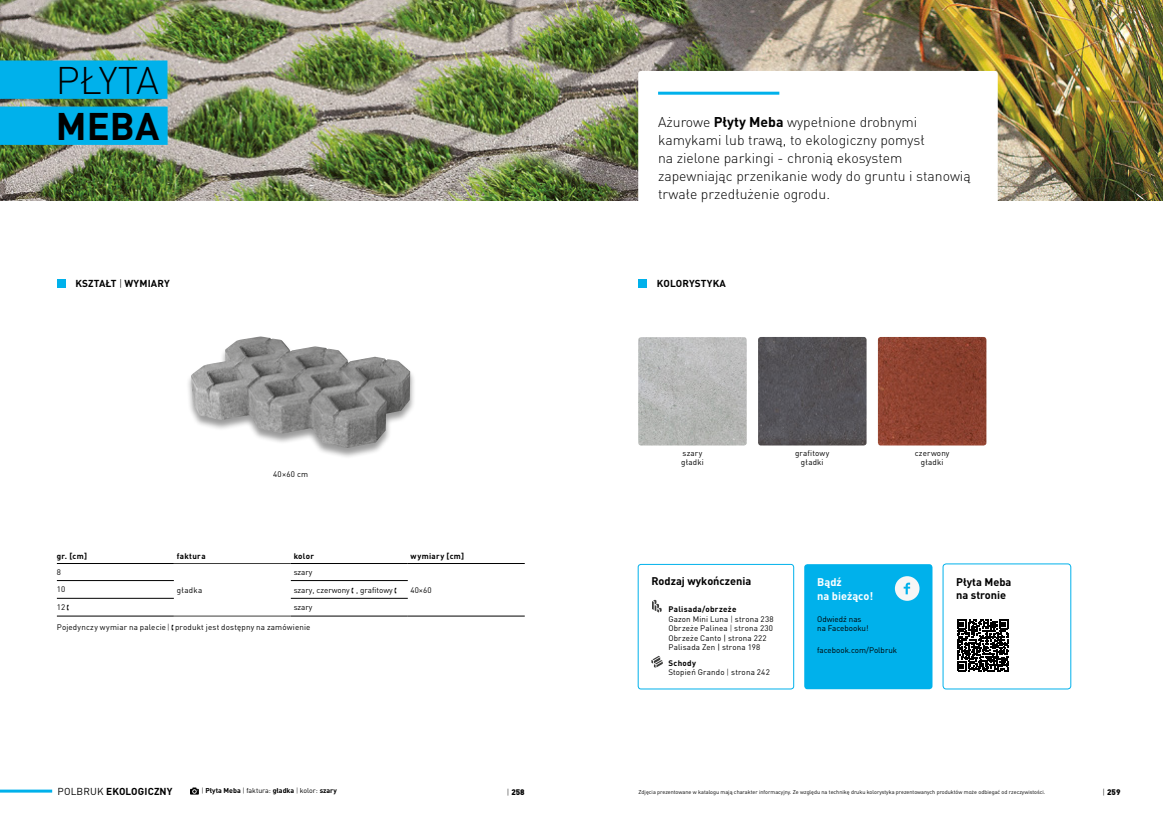
<style>
.page{position:relative;width:1163px;height:823px;background:#fff}
.page>*{position:absolute;margin:0;border:0;box-sizing:border-box;transform-origin:0 0}
.t1{font:300 38px "DINCE";letter-spacing:-.025em;color:#000}
.t2{font:700 38px "DINCE";color:#000}
.t3{font:300 14px/18px "DINCE";color:#000}
.t4{font:700 11px/13.2px "DINCE";color:#000}
.t5{font:700 11px/13.7px "DINCE";color:#fff}
.t6{font:700 10px "DINCE";letter-spacing:.015em;color:#000}
.t7{font:8px/9.6px "DINCE";letter-spacing:.015em;color:#000}
.t8{font:700 8px "DINCE";letter-spacing:.035em;color:#000}
.t9{font:900 8px "DINCE";color:#000}
.t10{font:700 7px "DINCE";color:#000}
.t11{font:5.5px "DINCE";color:#000}
.s1{font-weight:700}
.s2{font-weight:300}
.s3{font-weight:400}
</style>
<div class="page">
<hr style="left:0;top:789px;width:52px;height:3px;background:#00b1eb">
<img style="left:0;top:0;width:1162px;height:200px">
<svg style="left:190px;top:787px;width:9px;height:7px"></svg>
<div style="left:638px;top:71px;width:359px;height:148px;background:#fff;border-radius:3px"></div>
<hr style="left:658px;top:92px;width:121px;height:3px;background:#00b1eb">
<div style="left:57px;top:279px;width:8px;height:8px;background:#00b1eb"></div>
<div style="left:638px;top:279px;width:8px;height:8px;background:#00b1eb"></div>
<div style="left:0;top:60px;width:167px;height:39px;background:#00b1eb"></div>
<div style="left:0;top:106px;width:168px;height:39px;background:#00b1eb"></div>
<hr style="left:174px;top:563px;width:117px;height:1px;background:#3c3c3b">
<hr style="left:57px;top:563px;width:117px;height:1px;background:#000">
<hr style="left:291px;top:563px;width:117px;height:1px;background:#000">
<hr style="left:408px;top:563px;width:116px;height:1px;background:#000">
<hr style="left:408px;top:615px;width:116px;height:1px;background:#000">
<hr style="left:57px;top:580px;width:117px;height:1px;background:#000">
<hr style="left:291px;top:580px;width:117px;height:1px;background:#000">
<hr style="left:57px;top:615px;width:117px;height:1px;background:#000">
<hr style="left:291px;top:615px;width:117px;height:1px;background:#000">
<hr style="left:174px;top:615px;width:117px;height:1px;background:#3c3c3b">
<hr style="left:57px;top:597px;width:117px;height:1px;background:#000">
<hr style="left:291px;top:597px;width:117px;height:1px;background:#000">
<img style="left:638px;top:337px;width:108px;height:108px">
<img style="left:758px;top:337px;width:108px;height:108px">
<img style="left:877px;top:337px;width:109px;height:108px">
<div style="left:185px;top:336px;width:231px;height:122px;background:#000;opacity:.4"></div>
<img style="left:191px;top:336px;width:219px;height:112px">
<div style="left:637px;top:564px;width:156px;height:124px;border:1px solid #00b1eb;border-radius:3px"></div>
<svg style="left:652px;top:599px;width:9px;height:13px"></svg>
<div style="left:804px;top:564px;width:128px;height:124px;background:#00b1eb;border-radius:3px"></div>
<svg style="left:894px;top:576px;width:25px;height:24px"></svg>
<svg style="left:651px;top:655px;width:11px;height:12px"></svg>
<svg style="left:957px;top:619px;width:51px;height:52px"></svg>
<div style="left:942px;top:563px;width:128px;height:125px;border:1px solid #00b1eb;border-radius:3px"></div>
<h1 class="t1" style="left:56px;top:57px;width:105px">PŁYTA</h1>
<h1 class="t2" style="left:56px;top:101px;width:105px">MEBA</h1>
<h2 class="t3" style="left:658px;top:113px;width:314px">Ażurowe <span class="s1">Płyty Meba</span> wypełnione drobnymi kamykami lub trawą, to ekologiczny pomysł<br>na zielone parkingi - chronią ekosystem zapewniając przenikanie wody do gruntu i stanowią trwałe przedłużenie ogrodu.</h2>
<p class="t6" style="left:75px;top:276px;width:96px">KSZTAŁT <span class="s2">|</span> WYMIARY</p>
<p class="t6" style="left:656px;top:276px;width:70px">KOLORYSTYKA</p>
<p class="t7" style="left:273px;top:468px;width:37px">40×60 cm</p>
<p class="t8" style="left:57px;top:550px;width:32px">gr. [cm]</p>
<p class="t8" style="left:177px;top:550px;width:30px">faktura</p>
<p class="t8" style="left:293px;top:550px;width:22px">kolor</p>
<p class="t8" style="left:410px;top:550px;width:55px">wymiary [cm]</p>
<p class="t7" style="left:57px;top:566px;width:6px">8</p>
<p class="t7" style="left:177px;top:584px;width:27px">gładka</p>
<p class="t7" style="left:293px;top:566px;width:20px">szary</p>
<p class="t7" style="left:57px;top:584px;width:10px">10</p>
<p class="t7" style="left:293px;top:584px;width:100px">szary, czerwony , grafitowy</p>
<p class="t7" style="left:410px;top:584px;width:22px">40×60</p>
<p class="t7" style="left:57px;top:602px;width:10px">12</p>
<p class="t7" style="left:293px;top:601px;width:20px">szary</p>
<p class="t7" style="left:57px;top:621px;width:255px">Pojedynczy wymiar na palecie<span class="s2">|</span> produkt jest dostępny na zamówienie</p>
<p class="t7" style="left:681px;top:448px;width:24px;line-height:9px">szary gładki</p>
<p class="t7" style="left:795px;top:448px;width:36px;line-height:9px;text-align:center">grafitowy gładki</p>
<p class="t7" style="left:914px;top:448px;width:36px;line-height:9px;text-align:center">czerwony gładki</p>
<h3 class="t4" style="left:651px;top:574px;width:101px">Rodzaj wykończenia</h3>
<p class="t7" style="left:668px;top:603px;width:107px"><span class="s1">Palisada/obrzeże<br></span>Gazon Mini Luna <span class="s2">|</span> strona 238<br>Obrzeże Palinea <span class="s2">|</span> strona 230<br>Obrzeże Canto | strona 222<br>Palisada Zen | strona 198</p>
<p class="t7" style="left:668px;top:657px;width:103px"><span class="s1">Schody<br></span>Stopień Grando <span class="s2">|</span> strona 242</p>
<h3 class="t5" style="left:817px;top:574px;width:57px">Bądź<br>na bieżąco!</h3>
<p class="t7" style="left:817px;top:613px;width:53px;line-height:9px">Odwiedź nas na Facebooku!</p>
<p class="t7" style="left:817px;top:644px;width:81px">facebook.com/Polbruk</p>
<h3 class="t4" style="left:956px;top:574px;width:57px">Płyta Meba na stronie</h3>
<p class="t6" style="left:58px;top:784px;width:116px"><span class="s3">POLBRUK</span> EKOLOGICZNY</p>
<p class="t10" style="left:201px;top:785px;width:137px"><span class="s2">|</span> Płyta Meba <span class="s2">|</span> <span class="s3">faktura:</span> gładka <span class="s2">|</span> <span class="s3">kolor:</span> szary</p>
<p class="t9" style="left:507px;top:785px;width:19px"><span class="s2">|</span> 258</p>
<p class="t11" style="left:638px;top:788px;width:408px">Zdjęcia prezentowane w katalogu mają charakter informacyjny. Ze względu na technikę druku kolorystyka prezentowanych produktów może odbiegać od rzeczywistości.</p>
<p class="t9" style="left:1102px;top:785px;width:19px"><span class="s2">|</span> 259</p>
</div>
